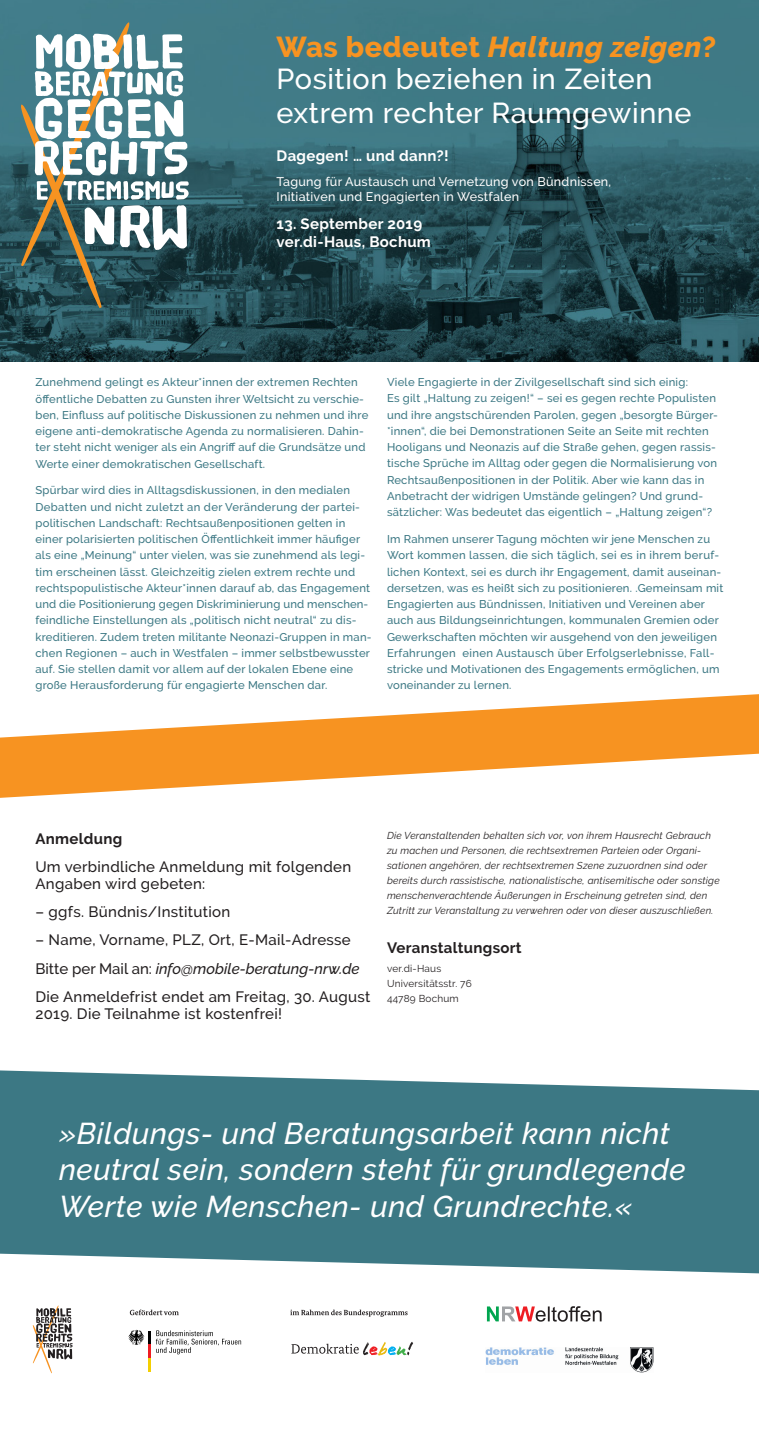
<style>
.page{position:relative;width:759px;height:1432px;background:#fff}
.page>*{position:absolute;margin:0;border:0;box-sizing:border-box;transform-origin:0 0}
.t1{font:italic 500 30px/36.5px "Raleway";letter-spacing:.02em;color:#fff}
.t2{font:500 28.75px/33.1px "Raleway";letter-spacing:.02em;color:#fff}
.t3{font:500 15px/28.1px "Raleway";letter-spacing:.02em;color:#231f20}
.t4{font:700 15px/17.5px "Raleway";letter-spacing:.02em;color:#fff}
.t5{font:700 15px "Raleway";letter-spacing:.02em;color:#231f20}
.t6{font:500 12.5px/15px "Raleway";letter-spacing:.02em;color:#fff}
.t7{font:500 11.25px/16.2px "Raleway";letter-spacing:.02em;color:#3c7884}
.t8{font:italic 10px/15px "Raleway";letter-spacing:.02em;color:#231f20}
.t9{font:10px/15px "Raleway";letter-spacing:.02em;color:#231f20}
.s1{font-weight:800;color:#f79321}
.s2{font-weight:800;font-style:italic;color:#f79321}
.s3{font-style:italic}
</style>
<div class="page">
<img style="left:0;top:0;width:758px;height:361px">
<svg style="left:21px;top:22px;width:167px;height:286px"></svg>
<svg style="left:0;top:694px;width:758px;height:104px;fill:#f79321"></svg>
<svg style="left:128px;top:1329px;width:113px;height:43px"></svg>
<svg style="left:291px;top:1342px;width:122px;height:13px"></svg>
<svg style="left:130px;top:1309px;width:49px;height:6px"></svg>
<svg style="left:290px;top:1309px;width:117px;height:7px"></svg>
<svg style="left:33px;top:1305px;width:40px;height:68px"></svg>
<svg style="left:0;top:1070px;width:758px;height:203px;background:#4f858f"></svg>
<svg style="left:486px;top:1306px;width:115px;height:15px"></svg>
<img style="left:485px;top:1347px;width:168px;height:25px">
<h2 class="t2" style="left:276px;top:30px;width:441px"><span class="s1">Was bedeutet</span> <span class="s2">Haltung zeigen</span><span class="s1">?<br></span>Position beziehen in Zeiten extrem rechter Raumgewinne</h2>
<h3 class="t4" style="left:276px;top:147px;width:173px">Dagegen! … und dann?!</h3>
<p class="t6" style="left:276px;top:174px;width:336px">Tagung für Austausch und Vernetzung von Bündnissen,<br>Initiativen und Engagierten in Westfalen</p>
<h3 class="t4" style="left:276px;top:215px;width:156px">13. September 2019 ver.di-Haus, Bochum</h3>
<p class="t7" style="left:35px;top:374px;width:334px">Zunehmend gelingt es Akteur*innen der extremen Rechten öffentliche Debatten zu Gunsten ihrer Weltsicht zu verschie&shy;ben, Einfluss auf politische Diskussionen zu nehmen und ihre eigene anti-demokratische Agenda zu normalisieren. Dahin&shy;ter steht nicht weniger als ein Angriff auf die Grundsätze und Werte einer demokratischen Gesellschaft.</p>
<p class="t7" style="left:35px;top:482px;width:337px">Spürbar wird dies in Alltagsdiskussionen, in den medialen Debatten und nicht zuletzt an der Veränderung der partei&shy;politischen Landschaft: Rechtsaußenpositionen gelten in einer polarisierten politischen Öffentlichkeit immer häufiger als eine „Meinung“ unter vielen, was sie zunehmend als legi&shy;tim erscheinen lässt. Gleichzeitig zielen extrem rechte und rechtspopulistische Akteur*innen darauf ab, das Engagement und die Positionierung gegen Diskriminierung und menschen&shy;feindliche Einstellungen als „politisch nicht neutral“ zu dis&shy;kreditieren. Zudem treten militante Neonazi-Gruppen in man&shy;chen Regionen – auch in Westfalen – immer selbstbewusster auf. Sie stellen damit vor allem auf der lokalen Ebene eine große Herausforderung für engagierte Menschen dar.</p>
<p class="t7" style="left:387px;top:374px;width:332px">Viele Engagierte in der Zivilgesellschaft sind sich einig:<br>Es gilt „Haltung zu zeigen!“ – sei es gegen rechte Populisten und ihre angstschürenden Parolen, gegen „besorgte Bürger-*innen“, die bei Demonstrationen Seite an Seite mit rechten Hooligans und Neonazis auf die Straße gehen, gegen rassis&shy;tische Sprüche im Alltag oder gegen die Normalisierung von Rechtsaußenpositionen in der Politik. Aber wie kann das in Anbetracht der widrigen Umstände gelingen? Und grund&shy;sätzlicher: Was bedeutet das eigentlich – „Haltung zeigen“?</p>
<p class="t7" style="left:387px;top:531px;width:338px">Im Rahmen unserer Tagung möchten wir jene Menschen zu Wort kommen lassen, die sich täglich, sei es in ihrem beruf&shy;lichen Kontext, sei es durch ihr Engagement, damit auseinan&shy;dersetzen, was es heißt sich zu positionieren. .Gemeinsam mit Engagierten aus Bündnissen, Initiativen und Vereinen aber auch aus Bildungseinrichtungen, kommunalen Gremien oder Gewerkschaften möchten wir ausgehend von den jeweiligen Erfahrungen einen Austausch über Erfolgserlebnisse, Fall&shy;stricke und Motivationen des Engagements ermöglichen, um voneinander zu lernen.</p>
<h3 class="t5" style="left:35px;top:829px;width:88px">Anmeldung</h3>
<h3 class="t3" style="left:35px;top:857px;width:317px;line-height:17.5px">Um verbindliche Anmeldung mit folgenden<br>Angaben wird gebeten:</h3>
<h3 class="t3" style="left:35px;top:898px;width:196px">– ggfs. Bündnis/Institution</h3>
<h3 class="t3" style="left:35px;top:926px;width:336px">– Name, Vorname, PLZ, Ort, E-Mail-Adresse<br>Bitte per Mail an: <span class="s3">info@mobile-beratung-nrw.de<br></span>Die Anmeldefrist endet am Freitag, 30. August</h3>
<h3 class="t3" style="left:35px;top:1000px;width:248px">2019. Die Teilnahme ist kostenfrei!</h3>
<p class="t8" style="left:387px;top:827px;width:334px">Die Veranstaltenden behalten sich vor, von ihrem Hausrecht Gebrauch zu machen und Personen, die rechtsextremen Parteien oder Organi&shy;sationen angehören, der rechtsextremen Szene zuzuordnen sind oder bereits durch rassistische, nationalistische, antisemitische oder sonstige menschenverachtende Äußerungen in Erscheinung getreten sind, den Zutritt zur Veranstaltung zu verwehren oder von dieser auszuschließen.</p>
<h3 class="t5" style="left:387px;top:939px;width:136px">Veranstaltungsort</h3>
<p class="t9" style="left:387px;top:961px;width:86px">ver.di-Haus<br>Universitätsstr. 76<br>44789 Bochum</p>
<h1 class="t1" style="left:59px;top:1115px;width:628px">»Bildungs- und Beratungsarbeit kann nicht neutral sein, sondern steht für grundlegende<br>Werte wie Menschen- und Grundrechte.«</h1>
</div>
